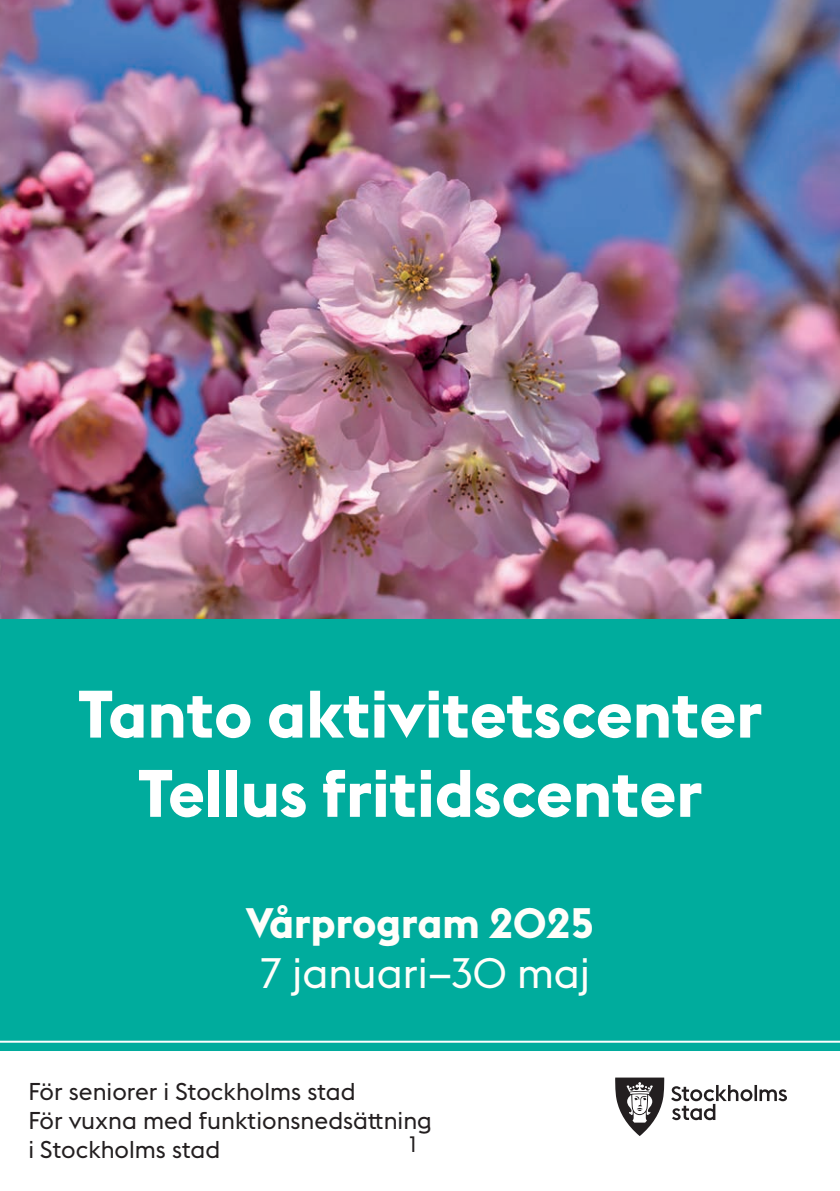
<style>
.page{position:relative;width:840px;height:1191px;background:#fff}
.page>*{position:absolute;margin:0;border:0;box-sizing:border-box;transform-origin:0 0}
.t1{font:700 66px/79.2px "Stockholm Type";color:#fff;text-align:center}
.t2{font:700 42px/50.4px "Stockholm Type";color:#fffefa;text-align:center}
.t3{font:24px "Stockholm Type";color:#231f20}
.t4{font:22px "Stockholm Type";color:#231f20}
.s1{font-weight:400}
</style>
<div class="page">
<img style="left:0;top:0;width:839px;height:619px">
<div style="left:0;top:619px;width:839px;height:432px;background:#00ac9d"></div>
<svg style="left:0;top:1040px;width:839px;height:96px"></svg>
<h1 class="t1" style="left:78px;top:671px;width:685px">Tanto aktivitetscenter<br>Tellus fritidscenter</h1>
<p class="t2" style="left:246px;top:895px;width:349px">Vårprogram 2025<br><span class="s1">7 januari–30 maj</span></p>
<p class="t3" style="left:28px;top:1075px;width:328px">För seniorer i Stockholms stad</p>
<p class="t3" style="left:28px;top:1103px;width:405px">För vuxna med funktionsnedsättning</p>
<p class="t3" style="left:28px;top:1132px;width:193px">i Stockholms stad</p>
<p class="t4" style="left:409px;top:1129px;width:8px">1</p>
</div>
